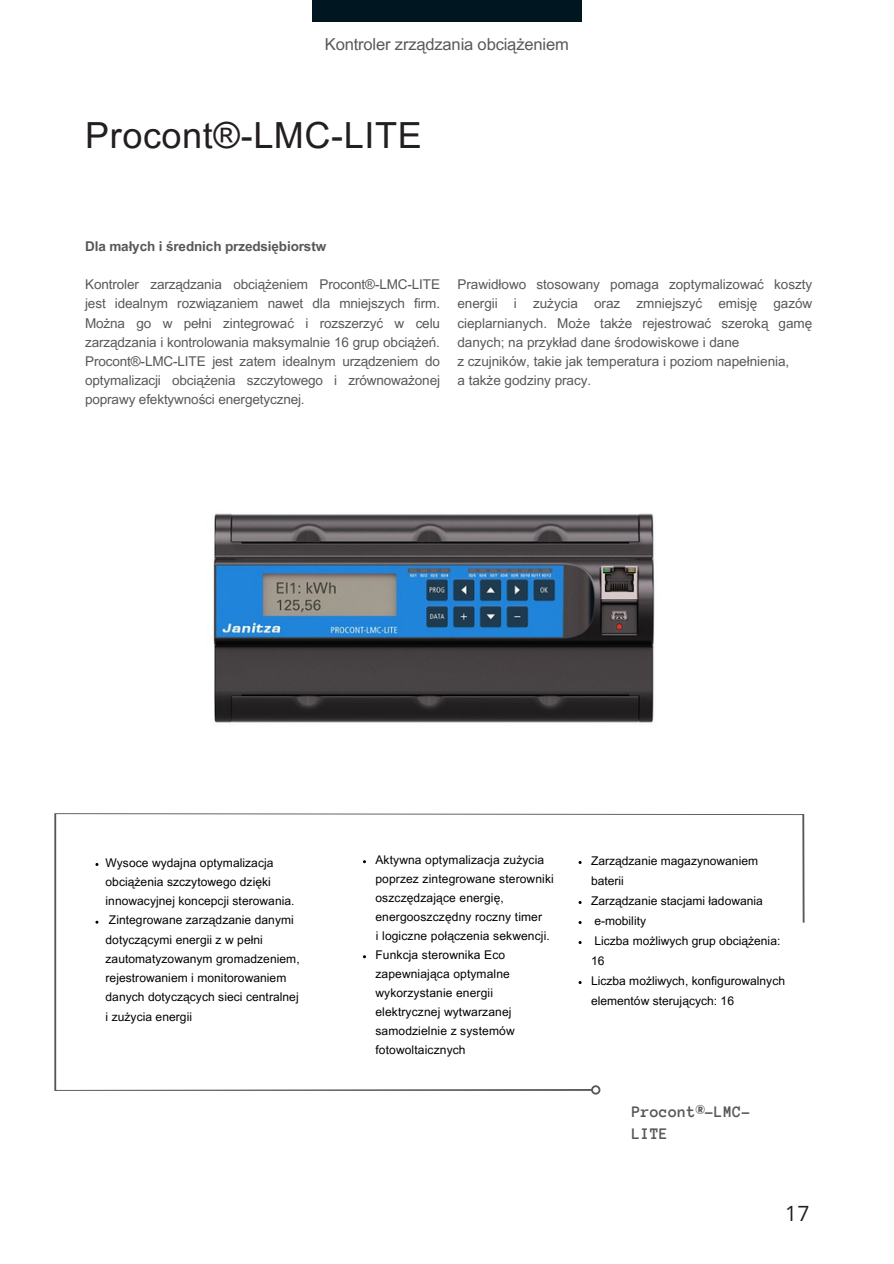
<style>
.page{position:relative;width:894px;height:1264px;background:#fff}
.page>*{position:absolute;margin:0;border:0;box-sizing:border-box;transform-origin:0 0}
.t1{font:36px "Arial MT Pro";letter-spacing:.015em;color:#231f20}
.t2{font:21px "Open Sans";color:#231f20}
.t3{font:16.5px "Arial MT Pro";letter-spacing:-.01em;color:#58585a}
.t4{font:700 16.5px/22.5px "Anonymous Pro";letter-spacing:.01em;color:#58585a}
.t5{font:13.5px/19.2px "Arial MT Pro";color:#58585a;text-align:justify}
.t6{font:700 13.5px "Arial MT Pro";letter-spacing:-.01em;color:#58585a}
.t7{font:12px/19px "Arial MT Pro";letter-spacing:.005em;color:#000}
</style>
<div class="page">
<div style="left:312px;top:0;width:269px;height:21px;background:#001722"></div>
<svg style="left:54px;top:813px;width:750px;height:277px"></svg>
<svg style="left:591px;top:1085px;width:9px;height:9px"></svg>
<img style="left:213px;top:513px;width:442px;height:210px">
<p class="t3" style="left:325px;top:38px;width:245px">Kontroler zrządzania obciążeniem</p>
<h2 class="t1" style="left:85px;top:122px;width:338px">Procont®-LMC-LITE</h2>
<p class="t6" style="left:85px;top:241px;width:242px">Dla małych i średnich przedsiębiorstw</p>
<p class="t5" style="left:85px;top:277px;width:356px">Kontroler zarządzania obciążeniem Procont®-LMC-LITE jest idealnym rozwiązaniem nawet dla mniejszych firm.<br>Można go w pełni zintegrować i rozszerzyć w celu zarządzania i kontrolowania maksymalnie 16 grup obciążeń.<br>Procont®-LMC-LITE jest zatem idealnym urządzeniem do optymalizacji obciążenia szczytowego i zrównoważonej poprawy efektywności energetycznej.</p>
<p class="t5" style="left:457px;top:277px;width:356px;text-align:left">Prawidłowo stosowany pomaga zoptymalizować koszty energii i zużycia oraz zmniejszyć emisję gazów cieplarnianych. Może także rejestrować szeroką gamę danych; na przykład dane środowiskowe i dane<br>z czujników, takie jak temperatura i poziom napełnienia,<br>a także godziny pracy.</p>
<h4 class="t7" style="left:105px;top:854px;width:190px">Wysoce wydajna optymalizacja obciążenia szczytowego dzięki innowacyjnej koncepcji sterowania.</h4>
<h5 class="t7" style="left:105px;top:912px;width:195px">Zintegrowane zarządzanie danymi dotyczącymi energii z w pełni zautomatyzowanym gromadzeniem, rejestrowaniem i monitorowaniem danych dotyczących sieci centralnej</h5>
<h5 class="t7" style="left:105px;top:1008px;width:88px">i zużycia energii</h5>
<p class="t7" style="left:375px;top:852px;width:180px">Aktywna optymalizacja zużycia poprzez zintegrowane sterowniki oszczędzające energię, energooszczędny roczny timer</p>
<p class="t7" style="left:376px;top:928px;width:175px">i logiczne połączenia sekwencji.</p>
<p class="t7" style="left:375px;top:947px;width:141px">Funkcja sterownika Eco zapewniająca optymalne wykorzystanie energii elektrycznej wytwarzanej samodzielnie z systemów fotowoltaicznych</p>
<p class="t7" style="left:591px;top:852px;width:168px;line-height:20px">Zarządzanie magazynowaniem baterii</p>
<p class="t7" style="left:591px;top:892px;width:173px">Zarządzanie stacjami ładowania</p>
<p class="t7" style="left:594px;top:912px;width:53px">e-mobility</p>
<p class="t7" style="left:591px;top:932px;width:191px;line-height:20px">Liczba możliwych grup obciążenia:<br>16</p>
<p class="t7" style="left:591px;top:972px;width:195px;line-height:20px">Liczba możliwych, konfigurowalnych elementów sterujących: 16</p>
<p class="t4" style="left:631px;top:1099px;width:120px">Procont®-LMC-<br>LITE</p>
<h1 class="t2" style="left:784px;top:1198px;width:26px">17</h1>
</div>
